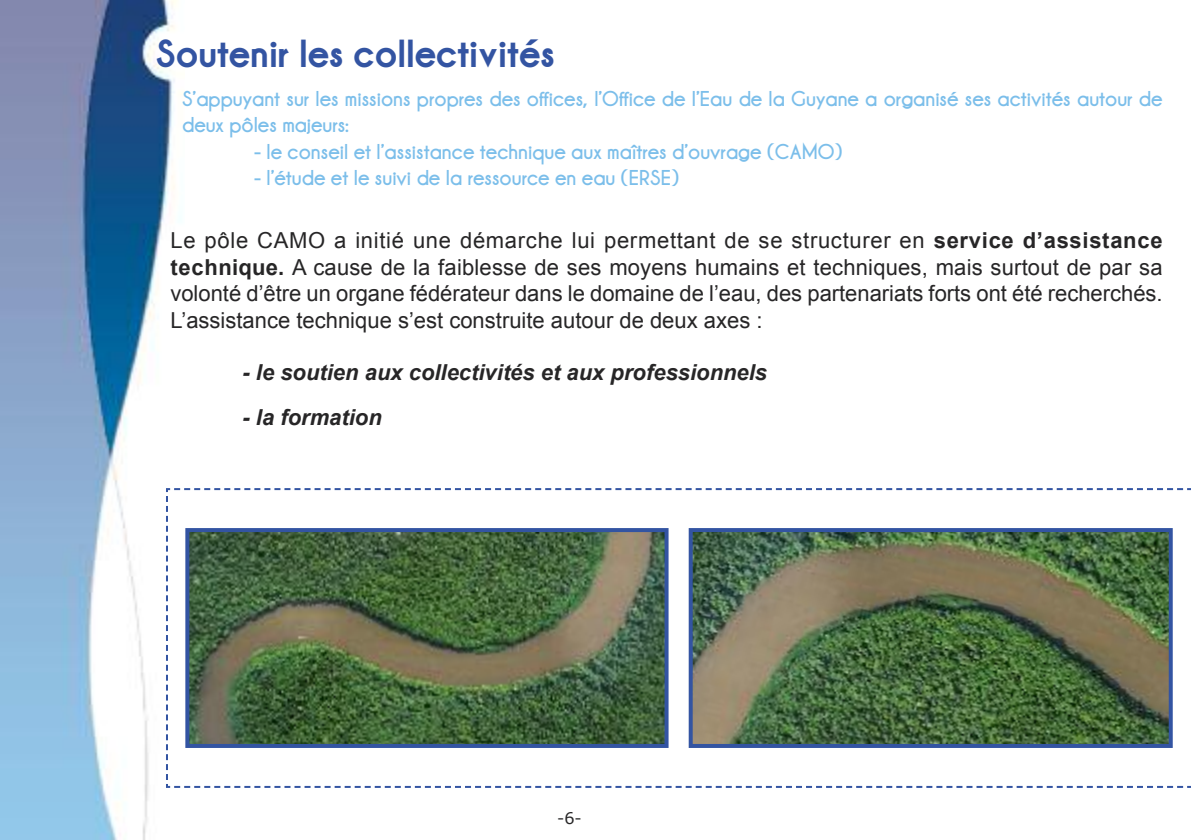
<style>
.page{position:relative;width:1191px;height:840px;background:#fff}
.page>*{position:absolute;margin:0;border:0;box-sizing:border-box;transform-origin:0 0}
.t1{font:700 40px "Champagne&Limousines Thick";color:#3354a2}
.t2{font:22px/26.4px "Arial";color:#272627;text-align:justify}
.t3{font:22px/26.4px "Champagne&Limousines Thick";color:#7bbeea}
.t4{font:italic 700 22px "Arial";color:#272627}
.t5{font:16px "Verdana";color:#272627}
.s1{font-weight:700}
</style>
<div class="page">
<img style="left:0;top:0;width:182px;height:839px">
<svg style="left:165px;top:487px;width:1026px;height:301px"></svg>
<img style="left:190px;top:532px;width:473px;height:210px">
<div style="left:185px;top:527px;width:483px;height:220px;border:4px solid #3354a2"></div>
<img style="left:693px;top:532px;width:474px;height:210px">
<div style="left:688px;top:527px;width:484px;height:220px;border:4px solid #3354a2"></div>
<h1 class="t1" style="left:156px;top:30px;width:400px">Soutenir les collectivités</h1>
<p class="t3" style="left:182px;top:85px;width:982px">S’appuyant sur les missions propres des offices, l’Office de l’Eau de la Guyane a organisé ses activités autour de deux pôles majeurs:</p>
<p class="t3" style="left:254px;top:138px;width:590px">- le conseil et l’assistance technique aux maîtres d’ouvrage (CAMO)</p>
<p class="t3" style="left:254px;top:165px;width:426px">- l’étude et le suivi de la ressource en eau (ERSE)</p>
<p class="t2" style="left:170px;top:227px;width:993px">Le pôle CAMO a initié une démarche lui permettant de se structurer en <span class="s1">service d’assistance technique.</span> A cause de la faiblesse de ses moyens humains et techniques, mais surtout de par sa volonté d’être un organe fédérateur dans le domaine de l’eau, des partenariats forts ont été recherchés.<br>L’assistance technique s’est construite autour de deux axes :</p>
<p class="t4" style="left:242px;top:360px;width:526px">- le soutien aux collectivités et aux professionnels</p>
<p class="t4" style="left:242px;top:405px;width:141px">- la formation</p>
<p class="t5" style="left:557px;top:807px;width:26px">-6-</p>
</div>
